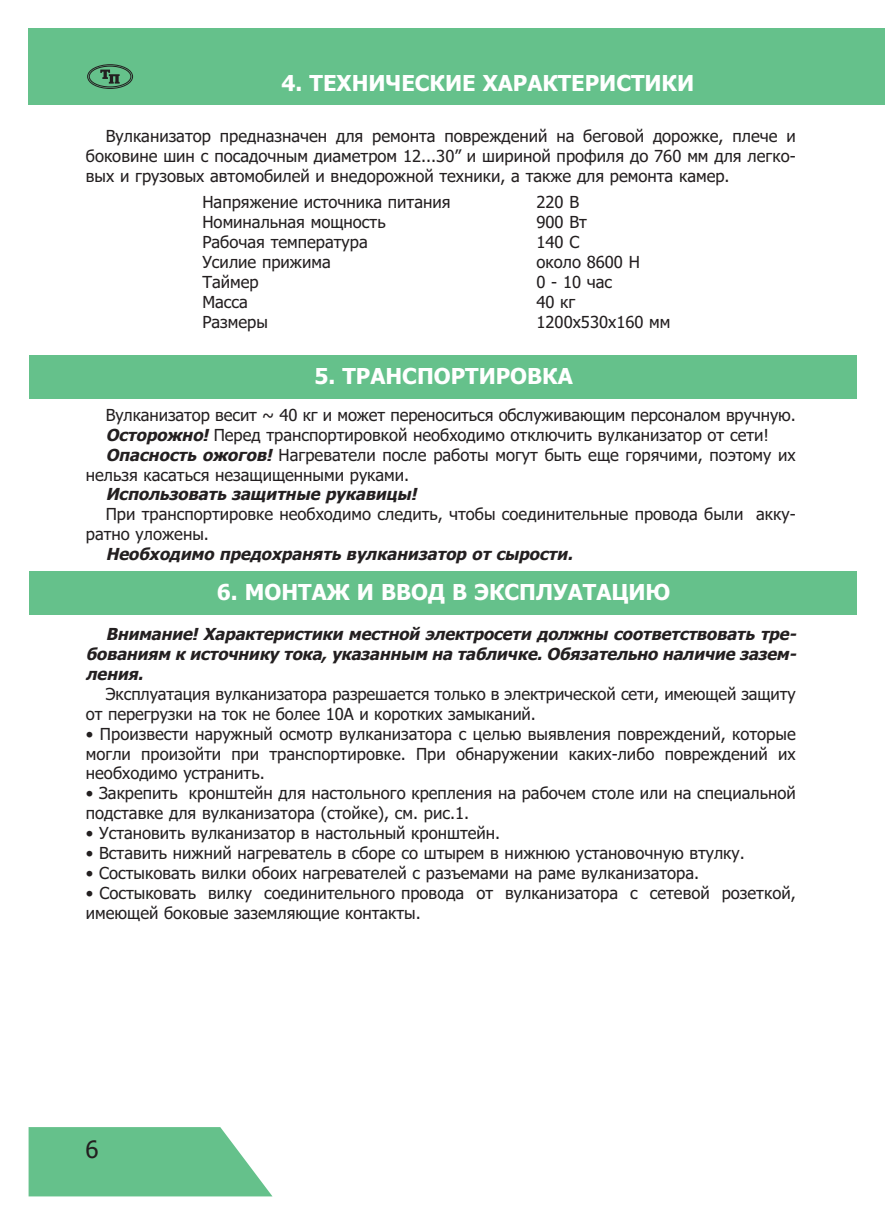
<style>
.page{position:relative;width:885px;height:1225px;background:#fff}
.page>*{position:absolute;margin:0;border:0;box-sizing:border-box;transform-origin:0 0}
.t1{font:24px "Tahoma";color:#231f20}
.t2{font:700 22px "Tahoma";color:#fff}
.t3{font:16.6px/20px "Tahoma";color:#231f20}
.t4{font:italic 700 16.6px/20px "Tahoma";color:#231f20;text-align:justify}
.s1{font-weight:700;font-style:italic}
</style>
<div class="page">
<div style="left:28px;top:28px;width:856px;height:77px;background:#65c18b"></div>
<svg style="left:29px;top:1127px;width:243px;height:69px;background:#75c797"></svg>
<div style="left:89px;top:66px;width:42px;height:21px;border:1px solid #231f20;border-radius:50%"></div>
<div style="left:87px;top:64px;width:46px;height:25px;border:1px solid #231f20;border-radius:50%"></div>
<svg style="left:100px;top:70px;width:20px;height:14px"></svg>
<div style="left:29px;top:355px;width:827px;height:44px;background:#65c18b"></div>
<div style="left:29px;top:571px;width:827px;height:44px;background:#65c18b"></div>
<h2 class="t2" style="left:281px;top:70px;width:414px">4. ТЕХНИЧЕСКИЕ ХАРАКТЕРИСТИКИ</h2>
<p class="t3" style="left:86px;top:126px;width:711px;text-align:justify;text-indent:20px">Вулканизатор предназначен для ремонта повреждений на беговой дорожке, плече и боковине шин с посадочным диаметром 12...30” и шириной профиля до 760 мм для легко&shy;вых и грузовых автомобилей и внедорожной техники, а также для ремонта камер.</p>
<p class="t3" style="left:202px;top:193px;width:249px">Напряжение источника питания<br>Номинальная мощность<br>Рабочая температура<br>Усилие прижима<br>Таймер<br>Масса<br>Размеры</p>
<p class="t3" style="left:536px;top:192px;width:135px">220 В<br>900 Вт<br>140 С<br>около 8600 Н<br>0 - 10 час<br>40 кг<br>1200х530х160 мм</p>
<h2 class="t2" style="left:314px;top:363px;width:260px">5. ТРАНСПОРТИРОВКА</h2>
<p class="t3" style="left:106px;top:405px;width:691px">Вулканизатор весит ~ 40 кг и может переноситься обслуживающим персоналом вручную.</p>
<p class="t3" style="left:106px;top:425px;width:664px"><span class="s1">Осторожно!</span>Перед транспортировкой необходимо отключить вулканизатор от сети!</p>
<p class="t3" style="left:106px;top:445px;width:691px"><span class="s1">Опасность ожогов!</span> Нагреватели после работы могут быть еще горячими, поэтому их</p>
<p class="t3" style="left:86px;top:465px;width:325px">нельзя касаться незащищенными руками.</p>
<p class="t4" style="left:106px;top:485px;width:317px">Использовать защитные рукавицы!</p>
<p class="t3" style="left:86px;top:504px;width:711px;text-indent:20px">При транспортировке необходимо следить, чтобы соединительные провода были акку&shy;ратно уложены.</p>
<p class="t4" style="left:106px;top:544px;width:473px">Необходимо предохранять вулканизатор от сырости.</p>
<h2 class="t2" style="left:217px;top:580px;width:455px">6. МОНТАЖ И ВВОД В ЭКСПЛУАТАЦИЮ</h2>
<p class="t4" style="left:86px;top:624px;width:716px;text-indent:20px">Внимание! Характеристики местной электросети должны соответствовать тре&shy;бованиям к источнику тока, указанным на табличке.Обязательно наличие зазем&shy;ления.</p>
<p class="t3" style="left:86px;top:684px;width:711px;text-indent:20px">Эксплуатация вулканизатора разрешается только в электрической сети, имеющей защиту от перегрузки на ток не более 10А и коротких замыканий.</p>
<p class="t3" style="left:86px;top:724px;width:711px;text-align:justify">• Произвести наружный осмотр вулканизатора с целью выявления повреждений, которые могли произойти при транспортировке. При обнаружении каких-либо повреждений их необходимо устранить.</p>
<p class="t3" style="left:86px;top:783px;width:711px">• Закрепить кронштейн для настольного крепления на рабочем столе или на специальной подставке для вулканизатора (стойке), см. рис.1.</p>
<p class="t3" style="left:86px;top:823px;width:416px">• Установить вулканизатор в настольный кронштейн.</p>
<p class="t3" style="left:86px;top:843px;width:660px">• Вставить нижний нагреватель в сборе со штырем в нижнюю установочную втулку.</p>
<p class="t3" style="left:86px;top:863px;width:614px">• Состыковать вилки обоих нагревателей с разъемами на раме вулканизатора.</p>
<p class="t3" style="left:86px;top:883px;width:711px">• Состыковать вилку соединительного провода от вулканизатора с сетевой розеткой, имеющей боковые заземляющие контакты.</p>
<h1 class="t1" style="left:86px;top:1135px;width:15px">6</h1>
</div>
